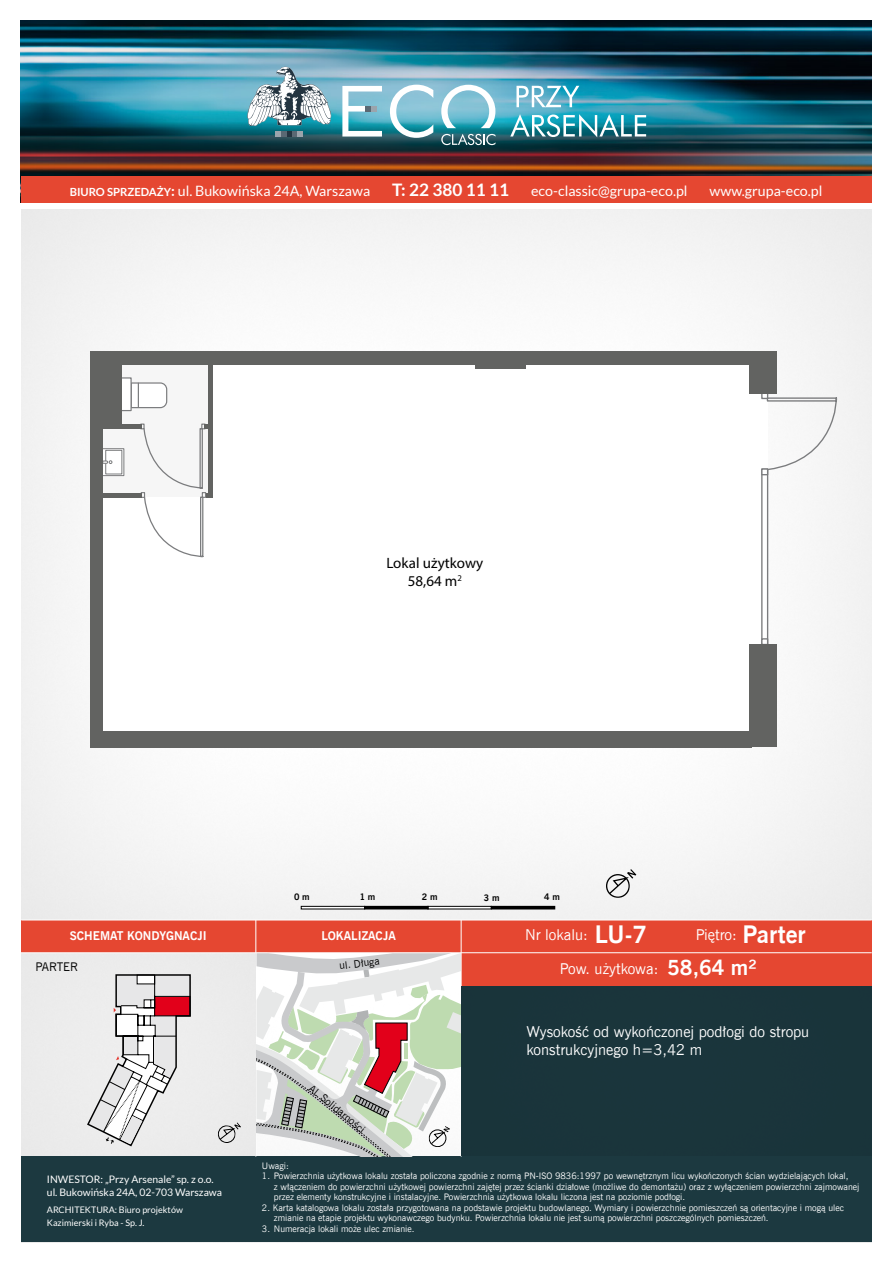
<style>
.page{position:relative;width:893px;height:1263px;background:#fff}
.page>*{position:absolute;margin:0;border:0;box-sizing:border-box;transform-origin:0 0}
.t1{font:700 24px "News Goth EU";color:#fff}
.t2{font:700 21px "News Goth EU";color:#fff}
.t3{font:700 17.25px "Lato";color:#fff}
.t4{font:15px/18px "News Goth EU";color:#fff}
.t5{font:15px/18px "Myriad Pro";color:#000;text-align:center}
.t6{font:14.25px "Lato";color:#fff}
.t7{font:700 12px "News Goth EU";color:#fff}
.t8{font:12px "News Goth EU";color:#000}
.t9{font:10.5px "News Goth EU";color:#000}
.t10{font:10.35px/12.9px "Lato";color:#fff}
.t11{font:9px/10.5px "News Goth EU";color:#fff}
.t12{font:9px/12.9px "Lato";color:#fff}
.t13{font:700 9px "News Goth EU";color:#000}
.s1{font-weight:700;font-size:11.25px}
.s2{font-weight:700}
.s3{font-weight:700;font-size:24px}
</style>
<div class="page">
<div style="left:461px;top:920px;width:411px;height:66px;background:#e54731"></div>
<div style="left:21px;top:1157px;width:851px;height:85px;background:#1c3940"></div>
<div style="left:256px;top:920px;width:205px;height:32px;background:#e54731"></div>
<div style="left:21px;top:920px;width:235px;height:32px;background:#e54731"></div>
<hr style="left:255px;top:920px;width:1px;height:236px;background:#fff">
<hr style="left:461px;top:920px;width:1px;height:236px;background:#fff">
<div style="left:8px;top:198px;width:875px;height:721px;background:#f5f5f5"></div>
<img style="left:21px;top:20px;width:850px;height:96px">
<img style="left:21px;top:116px;width:850px;height:60px">
<svg style="left:441px;top:134px;width:54px;height:11px"></svg>
<svg style="left:390px;top:85px;width:43px;height:53px"></svg>
<svg style="left:441px;top:85px;width:54px;height:43px"></svg>
<svg style="left:342px;top:86px;width:40px;height:51px"></svg>
<svg style="left:246px;top:66px;width:86px;height:71px"></svg>
<svg style="left:516px;top:86px;width:63px;height:21px"></svg>
<svg style="left:510px;top:114px;width:136px;height:23px"></svg>
<svg style="left:270px;top:953px;width:191px;height:203px"></svg>
<div style="left:21px;top:176px;width:850px;height:26px;background:#e54731"></div>
<div style="left:8px;top:940px;width:262px;height:216px;background:#000;opacity:.12"></div>
<hr style="left:21px;top:952px;width:851px;height:1px;background:#fff">
<div style="left:448px;top:974px;width:438px;height:183px;background:#000;opacity:.12"></div>
<div style="left:97px;top:359px;width:671px;height:378px;background:#fff"></div>
<div style="left:88px;top:360px;width:121px;height:136px;background:#f6f6f6"></div>
<svg style="left:132px;top:382px;width:36px;height:27px"></svg>
<div style="left:99px;top:448px;width:25px;height:28px;background:#fff;border:1px solid #7b7c7e"></div>
<div style="left:105px;top:450px;width:17px;height:24px;background:#fff;border:1px solid #7b7c7e"></div>
<svg style="left:103px;top:460px;width:9px;height:4px"></svg>
<div style="left:761px;top:468px;width:7px;height:177px;background:#fff;border:1px solid #7b7c7e"></div>
<div style="left:761px;top:392px;width:7px;height:7px;background:#fff;border:1px solid #7b7c7e"></div>
<div style="left:761px;top:468px;width:7px;height:7px;background:#fff;border:1px solid #7b7c7e"></div>
<div style="left:761px;top:638px;width:7px;height:7px;background:#fff;border:1px solid #7b7c7e"></div>
<svg style="left:766px;top:396px;width:72px;height:75px"></svg>
<div style="left:749px;top:645px;width:28px;height:102px;background:#626361"></div>
<div style="left:749px;top:351px;width:28px;height:42px;background:#626361"></div>
<div style="left:475px;top:355px;width:50px;height:14px;background:#626361"></div>
<div style="left:91px;top:351px;width:665px;height:13px;background:#626361"></div>
<div style="left:90px;top:351px;width:13px;height:396px;background:#626361"></div>
<hr style="left:100px;top:493px;width:41px;height:4px;background:#626361">
<div style="left:208px;top:360px;width:5px;height:137px;background:#626361"></div>
<svg style="left:140px;top:423px;width:72px;height:135px"></svg>
<div style="left:204px;top:424px;width:8px;height:5px;background:#626361"></div>
<div style="left:100px;top:424px;width:41px;height:5px;background:#626361"></div>
<div style="left:120px;top:377px;width:12px;height:34px;background:#fff;border:1px solid #7b7c7e"></div>
<div style="left:96px;top:358px;width:26px;height:69px;background:#626361"></div>
<div style="left:90px;top:731px;width:662px;height:16px;background:#626361"></div>
<hr style="left:21px;top:920px;width:851px;height:1px;background:#fff">
<div style="left:301px;top:906px;width:64px;height:3px;border:1px solid #000"></div>
<div style="left:428px;top:906px;width:63px;height:3px;border:1px solid #000"></div>
<div style="left:365px;top:906px;width:63px;height:3px;border:1px solid #000"></div>
<div style="left:491px;top:906px;width:64px;height:3px;border:1px solid #000"></div>
<svg style="left:217px;top:1122px;width:24px;height:22px"></svg>
<div style="left:606px;top:874px;width:24px;height:24px;border:1px solid #000;border-radius:50%"></div>
<svg style="left:608px;top:869px;width:29px;height:26px"></svg>
<svg style="left:86px;top:973px;width:106px;height:174px"></svg>
<h3 class="t6" style="left:70px;top:183px;width:302px"><span class="s1">BIURO SPRZEDAŻY</span><span class="s2">:</span> ul. Bukowińska 24A, Warszawa</h3>
<h3 class="t3" style="left:392px;top:180px;width:118px">T: 22 380 11 11</h3>
<h3 class="t6" style="left:531px;top:183px;width:158px">eco-classic@grupa-eco.pl</h3>
<h3 class="t6" style="left:709px;top:183px;width:114px">www.grupa-eco.pl</h3>
<h3 class="t5" style="left:386px;top:554px;width:98px">Lokal użytkowy<br>58,64 m<sup>2</sup></h3>
<p class="t13" style="left:294px;top:891px;width:17px">0 m</p>
<p class="t13" style="left:360px;top:891px;width:17px">1 m</p>
<p class="t13" style="left:422px;top:891px;width:17px">2 m</p>
<p class="t13" style="left:484px;top:892px;width:17px">3 m</p>
<p class="t13" style="left:544px;top:891px;width:17px">4 m</p>
<h3 class="t7" style="left:70px;top:929px;width:138px">SCHEMAT KONDYGNACJI</h3>
<h3 class="t7" style="left:321px;top:929px;width:76px">LOKALIZACJA</h3>
<h3 class="t8" style="left:35px;top:959px;width:44px">PARTER</h3>
<p class="t9" style="left:339px;top:959px;width:42px;rotate:-7deg">ul. Długa</p>
<h3 class="t4" style="left:525px;top:926px;width:123px">Nr lokalu: <span class="s3">LU-7</span></h3>
<h3 class="t4" style="left:560px;top:960px;width:100px">Pow. użytkowa:</h3>
<h1 class="t1" style="left:742px;top:920px;width:65px">Parter</h1>
<h3 class="t4" style="left:696px;top:926px;width:43px">Piętro:</h3>
<h2 class="t2" style="left:667px;top:954px;width:91px">58,64 m²</h2>
<p class="t10" style="left:47px;top:1173px;width:177px">INWESTOR: „Przy Arsenale” sp. z o.o. ul. Bukowińska 24A, 02-703 Warszawa</p>
<p class="t12" style="left:47px;top:1204px;width:137px">ARCHITEKTURA: Biuro projektów<br>Kazimierski i Ryba - Sp. J.</p>
<p class="t9" style="left:314px;top:1082px;width:70px;rotate:39deg">Al. Solidarności</p>
<h3 class="t4" style="left:526px;top:1023px;width:284px">Wysokość od wykończonej podłogi do stropu konstrukcyjnego h=3,42 m</h3>
<p class="t11" style="left:262px;top:1160px;width:28px">Uwagi:</p>
<p class="t11" style="left:274px;top:1171px;width:587px;text-indent:-12px">1. Powierzchnia użytkowa lokalu została policzona zgodnie z normą PN-ISO 9836:1997 po wewnętrznym licu wykończonych ścian wydzielających lokal,<br>z włączeniem do powierzchni użytkowej powierzchni zajętej przez ścianki działowe (możliwe do demontażu) oraz z wyłączeniem powierzchni zajmowanej przez elementy konstrukcyjne i instalacyjne. Powierzchnia użytkowa lokalu liczona jest na poziomie podłogi.</p>
<p class="t11" style="left:274px;top:1202px;width:571px;text-indent:-12px">2. Karta katalogowa lokalu została przygotowana na podstawie projektu budowlanego. Wymiary i powierzchnie pomieszczeń są orientacyjne i mogą ulec zmianie na etapie projektu wykonawczego budynku. Powierzchnia lokalu nie jest sumą powierzchni poszczególnych pomieszczeń.</p>
<p class="t11" style="left:262px;top:1223px;width:154px">3. Numeracja lokali może ulec zmianie.</p>
</div>
